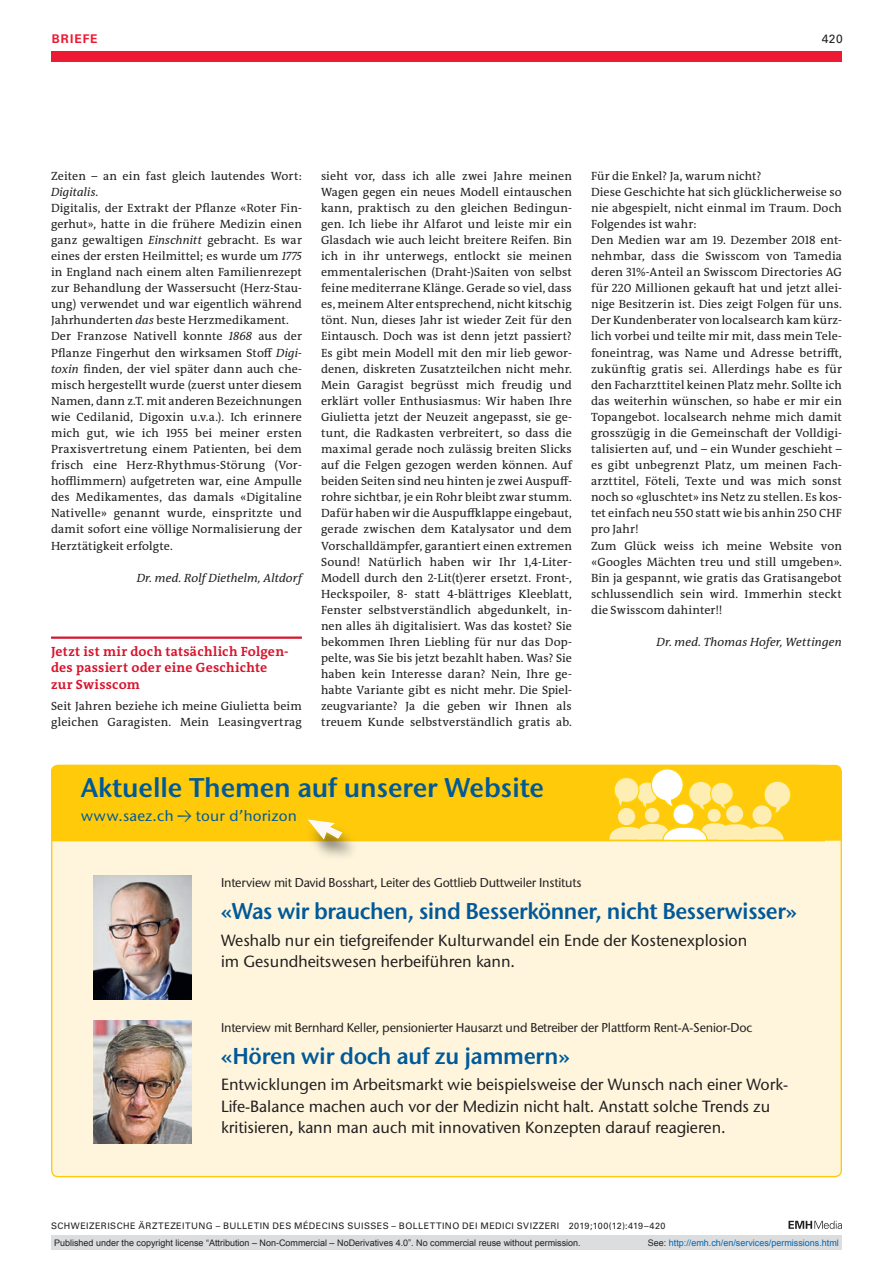
<style>
.page{position:relative;width:893px;height:1263px;background:#fff}
.page>*{position:absolute;margin:0;border:0;box-sizing:border-box;transform-origin:0 0}
.t1{font:600 27px "Stone Sans ITC Std";letter-spacing:-.005em;color:#015999}
.t2{font:600 22.95px "Stone Sans ITC Std";letter-spacing:-.015em;color:#015999}
.t3{font:600 22.8px "Stone Sans ITC Std";letter-spacing:-.025em;color:#015999;scale:.95 1}
.t4{font:500 16.2px/21.5px "Stone Sans ITC Std";color:#231f20}
.t5{font:500 15px "Stone Sans ITC Std";letter-spacing:.015em;color:#015999}
.t6{font:700 13.5px/16px "The Antiqua B W7";letter-spacing:.02em;color:#d7162e}
.t7{font:500 12.75px "Stone Sans ITC Std";letter-spacing:-.015em;color:#231f20}
.t8{font:12px/16px "The Antiqua B W5 Plain";letter-spacing:.01em;color:#231f20}
.t9{font:italic 12px "The Antiqua B W5 Plain";letter-spacing:.01em;color:#231f20}
.t10{font:700 12px "Univers LT Std";letter-spacing:.085em;color:#ed1a33}
.t11{font:12px "Univers LT Std";color:#231f20}
.t12{font:9px "Arial";color:#231f20}
.t13{font:9px "Univers LT Std";letter-spacing:.05em;color:#231f20}
.t14{font:9px "Arial";color:#0166b3}
.s1{font-style:italic}
.s2{font-family:"The Antiqua B W5 Plain";font-weight:400}
.s3{color:#231f20}
</style>
<div class="page">
<svg style="left:788px;top:1221px;width:54px;height:8px"></svg>
<hr style="left:51px;top:636px;width:251px;height:3px;background:#d7162e">
<div style="left:51px;top:51px;width:791px;height:11px;background:#ed1a33"></div>
<div style="left:52px;top:765px;width:789px;height:411px;background:#fef5dc;border-radius:6px"></div>
<div style="left:52px;top:765px;width:789px;height:76px;background:#feca0a"></div>
<svg style="left:761px;top:778px;width:33px;height:38px"></svg>
<svg style="left:612px;top:766px;width:124px;height:46px;background:#fedc5b"></svg>
<div style="left:708px;top:809px;width:13px;height:13px;background:#ffeeb4;border-radius:50%"></div>
<div style="left:726px;top:805px;width:17px;height:17px;background:#ffeeb4;border-radius:50%"></div>
<div style="left:645px;top:808px;width:14px;height:14px;background:#ffeeb4;border-radius:50%"></div>
<div style="left:618px;top:808px;width:17px;height:17px;background:#ffeeb4;border-radius:50%"></div>
<div style="left:673px;top:804px;width:21px;height:21px;background:#fff;border-radius:50%"></div>
<div style="left:672px;top:803px;width:23px;height:22px;border:1px solid #fed304;border-radius:50%"></div>
<svg style="left:609px;top:823px;width:175px;height:18px;background:#fee68b"></svg>
<div style="left:752px;top:805px;width:20px;height:20px;background:#ffeeb4;border-radius:50%"></div>
<div style="left:304px;top:822px;width:55px;height:40px;background:#231f20;opacity:.6"></div>
<svg style="left:308px;top:819px;width:35px;height:21px"></svg>
<img style="left:94px;top:876px;width:97px;height:123px">
<img style="left:94px;top:1020px;width:97px;height:124px">
<div style="left:51px;top:1235px;width:791px;height:15px;background:#dcdddf"></div>
<p class="t10" style="left:52px;top:31px;width:47px">BRIEFE</p>
<p class="t11" style="left:822px;top:31px;width:23px">420</p>
<p class="t8" style="left:51px;top:168px;width:252px">Zeiten – an ein fast gleich lautendes Wort:<br><span class="s1">Digitalis</span>.<br>Digitalis, der Extrakt der Pflanze «Roter Fin&shy;gerhut», hatte in die frühere Medizin einen ganz gewaltigen <span class="s1">Einschnitt</span> gebracht. Es war eines der ersten Heilmittel; es wurde um <span class="s1">1775 </span>in England nach einem alten Familienrezept zur Behandlung der Wassersucht (Herz-Stau&shy;ung) verwendet und war eigentlich während Jahrhunderten <span class="s1">das</span> beste Herzmedikament.<br>Der Franzose Nativell konnte <span class="s1">1868</span> aus der Pflanze Fingerhut den wirksamen Stoff <span class="s1">Digi&shy;toxin</span> finden, der viel später dann auch che&shy;misch hergestellt wurde (zuerst unter diesem Namen, dann z.T. mit anderen Bezeichnungen wie Cedilanid, Digoxin u.v.a.). Ich erinnere mich gut, wie ich 1955 bei meiner ersten Praxisvertretung einem Patienten, bei dem frisch eine Herz-Rhythmus-Störung (Vor&shy;hofflimmern) aufgetreten war, eine Ampulle des Medikamentes, das damals «Digitaline Nativelle» genannt wurde, einspritzte und damit sofort eine völlige Normalisierung der Herztätigkeit erfolgte.</p>
<p class="t9" style="left:137px;top:570px;width:167px">Dr. med. Rolf Diethelm, Altdorf</p>
<p class="t6" style="left:51px;top:644px;width:239px">Jetzt ist mir doch tatsächlich Folgen&shy;des passiert oder eine Geschichte zur Swisscom</p>
<p class="t8" style="left:51px;top:698px;width:252px">Seit Jahren beziehe ich meine Giulietta beim gleichen Garagisten. Mein Leasingvertrag</p>
<p class="t8" style="left:321px;top:168px;width:252px">sieht vor, dass ich alle zwei Jahre meinen Wagen gegen ein neues Modell eintauschen kann, praktisch zu den gleichen Bedingun&shy;gen. Ich liebe ihr Alfarot und leiste mir ein Glasdach wie auch leicht breitere Reifen. Bin ich in ihr unterwegs, entlockt sie meinen emmentalerischen (Draht-)Saiten von selbst feine mediterrane Klänge. Gerade so viel, dass es, meinem Alter entsprechend, nicht kitschig tönt. Nun, dieses Jahr ist wieder Zeit für den Eintausch. Doch was ist denn jetzt passiert?<br>Es gibt mein Modell mit den mir lieb gewor&shy;denen, diskreten Zusatzteilchen nicht mehr.<br>Mein Garagist begrüsst mich freudig und erklärt voller Enthusiasmus: Wir haben Ihre Giulietta jetzt der Neuzeit angepasst, sie ge&shy;tunt, die Radkasten verbreitert, so dass die maximal gerade noch zulässig breiten Slicks auf die Felgen gezogen werden können. Auf beiden Seiten sind neu hinten je zwei Auspuff&shy;rohre sichtbar, je ein Rohr bleibt zwar stumm.<br>Dafür haben wir die Auspuffklappe eingebaut, gerade zwischen dem Katalysator und dem Vorschalldämpfer, garantiert einen extremen Sound! Natürlich haben wir Ihr 1,4-Liter-- Modell durch den 2-Lit(t)erer ersetzt. Front-, Heckspoiler, 8- statt 4-blättriges Kleeblatt, Fenster selbstverständlich abgedunkelt, in&shy;nen alles äh digitalisiert. Was das kostet? Sie bekommen Ihren Liebling für nur das Dop&shy;pelte, was Sie bis jetzt bezahlt haben. Was? Sie haben kein Interesse daran? Nein, Ihre ge&shy;habte Variante gibt es nicht mehr. Die Spiel&shy;zeugvariante? Ja die geben wir Ihnen als treuem Kunde selbstverständlich gratis ab.</p>
<p class="t8" style="left:591px;top:168px;width:252px">Für die Enkel? Ja, warum nicht?<br>Diese Geschichte hat sich glücklicherweise so nie abgespielt, nicht einmal im Traum. Doch Folgendes ist wahr:<br>Den Medien war am 19. Dezember 2018 ent&shy;nehmbar, dass die Swisscom von Tamedia deren 31%-Anteil an Swisscom Directories AG für 220 Millionen gekauft hat und jetzt allei&shy;nige Besitzerin ist. Dies zeigt Folgen für uns.<br>Der Kundenberater von localsearch kam kürz&shy;lich vorbei und teilte mir mit, dass mein Tele&shy;foneintrag, was Name und Adresse betrifft, zukünftig gratis sei. Allerdings habe es für den Facharzttitel keinen Platz mehr. Sollte ich das weiterhin wünschen, so habe er mir ein Topangebot. localsearch nehme mich damit grosszügig in die Gemeinschaft der Volldigi&shy;talisierten auf, und – ein Wunder geschieht – es gibt unbegrenzt Platz, um meinen Fach&shy;arzttitel, Föteli, Texte und was mich sonst noch so «gluschtet» ins Netz zu stellen. Es kos&shy;tet einfach neu 550 statt wie bis anhin 250 CHF pro Jahr!<br>Zum Glück weiss ich meine Website von «Googles Mächten treu und still umgeben».<br>Bin ja gespannt, wie gratis das Gratisangebot schlussendlich sein wird. Immerhin steckt die Swisscom dahinter!!</p>
<p class="t9" style="left:656px;top:634px;width:187px">Dr. med. Thomas Hofer, Wettingen</p>
<h1 class="t1" style="left:81px;top:770px;width:465px">Aktuelle Themen auf unserer Website</h1>
<p class="t5" style="left:81px;top:807px;width:218px">www.saez.ch <span class="s2">→</span> tour d’horizon</p>
<p class="t7" style="left:221px;top:875px;width:362px">Interview mit David Bosshart, Leiter des Gottlieb Duttweiler Instituts</p>
<h3 class="t3" style="left:221px;top:897px;width:607px">«Was wir brauchen, sind Besserkönner, nicht Besserwisser»</h3>
<h3 class="t4" style="left:221px;top:929px;width:528px">Weshalb nur ein tiefgreifender Kulturwandel ein Ende der Kostenexplosion im Gesundheitswesen herbeiführen kann.</h3>
<p class="t7" style="left:221px;top:1020px;width:533px">Interview mit Bernhard Keller, pensionierter Hausarzt und Betreiber der Plattform Rent-A-Senior-Doc</p>
<h2 class="t2" style="left:221px;top:1041px;width:350px">«Hören wir doch auf zu jammern»</h2>
<h3 class="t4" style="left:221px;top:1074px;width:568px">Entwicklungen im Arbeitsmarkt wie beispielsweise der Wunsch nach einer Work-<br>Life-Balance machen auch vor der Medizin nicht halt. Anstatt solche Trends zu kritisieren, kann man auch mit innovativen Konzepten darauf reagieren.</h3>
<p class="t13" style="left:51px;top:1220px;width:616px">SCHWEIZERISCHE ÄRZTEZEITUNG – BULLETIN DES MÉDECINS SUISSES – BOLLETTINO DEI MEDICI SVIZZERI 2019;100(12):419–420</p>
<p class="t12" style="left:54px;top:1237px;width:528px">Published under the copyright license “Attribution – Non-Commercial – NoDerivatives 4.0”. No commercial reuse without permission.</p>
<p class="t14" style="left:648px;top:1237px;width:193px"><span class="s3">See:</span> http://emh.ch/en/services/permissions.html</p>
</div>
